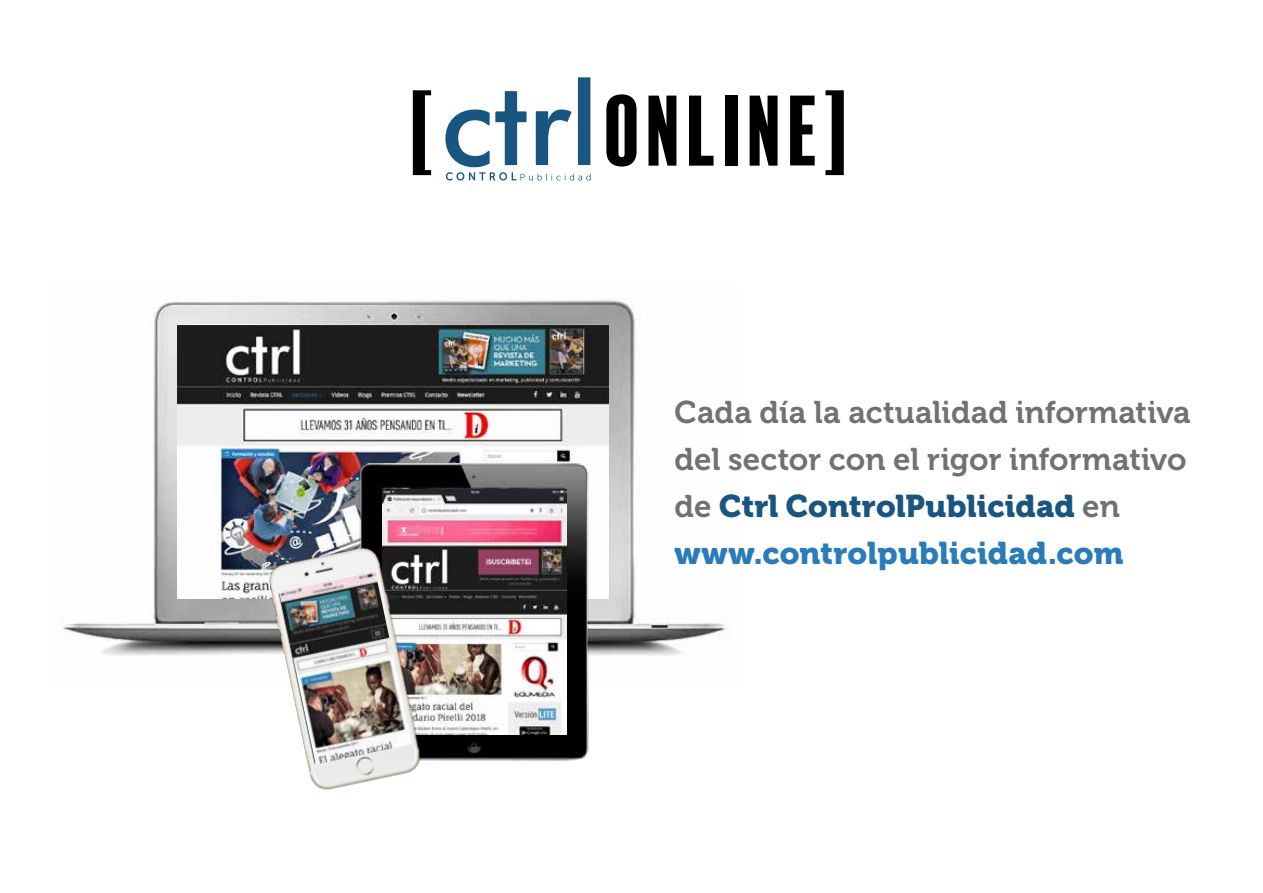
<style>
.page{position:relative;width:1263px;height:893px;background:#fff}
.page>*{position:absolute;margin:0;border:0;box-sizing:border-box;transform-origin:0 0}
.t1{font:91.05px "Balboa Plus Fill";color:#000}
.t2{font:31.2px/47px "Museo 700";color:#707172}
.t3{font:31.2px/47px "Museo 900";letter-spacing:.005em;color:#2a7cb8}
.s1{font-family:"Museo 700";color:#707172}
.s2{color:#195581}
</style>
<div class="page">
<img style="left:63px;top:299px;width:664px;height:357px">
<img style="left:178px;top:326px;width:430px;height:273px">
<img style="left:326px;top:463px;width:297px;height:297px">
<img style="left:383px;top:489px;width:183px;height:245px">
<img style="left:185px;top:505px;width:332px;height:285px">
<img style="left:279px;top:572px;width:133px;height:192px">
<svg style="left:445px;top:77px;width:146px;height:104px"></svg>
<h1 class="t1" style="left:408px;top:80px;width:34px">[</h1>
<h1 class="t1" style="left:604px;top:80px;width:253px">ONLINE]</h1>
<p class="t2" style="left:675px;top:389px;width:518px">Cada día la actualidad informativa del sector con el rigor informativo</p>
<p class="t3" style="left:675px;top:483px;width:450px"><span class="s1">de</span> <span class="s2">Ctrl ControlPublicidad</span> <span class="s1">en </span>www.controlpublicidad.com</p>
</div>
